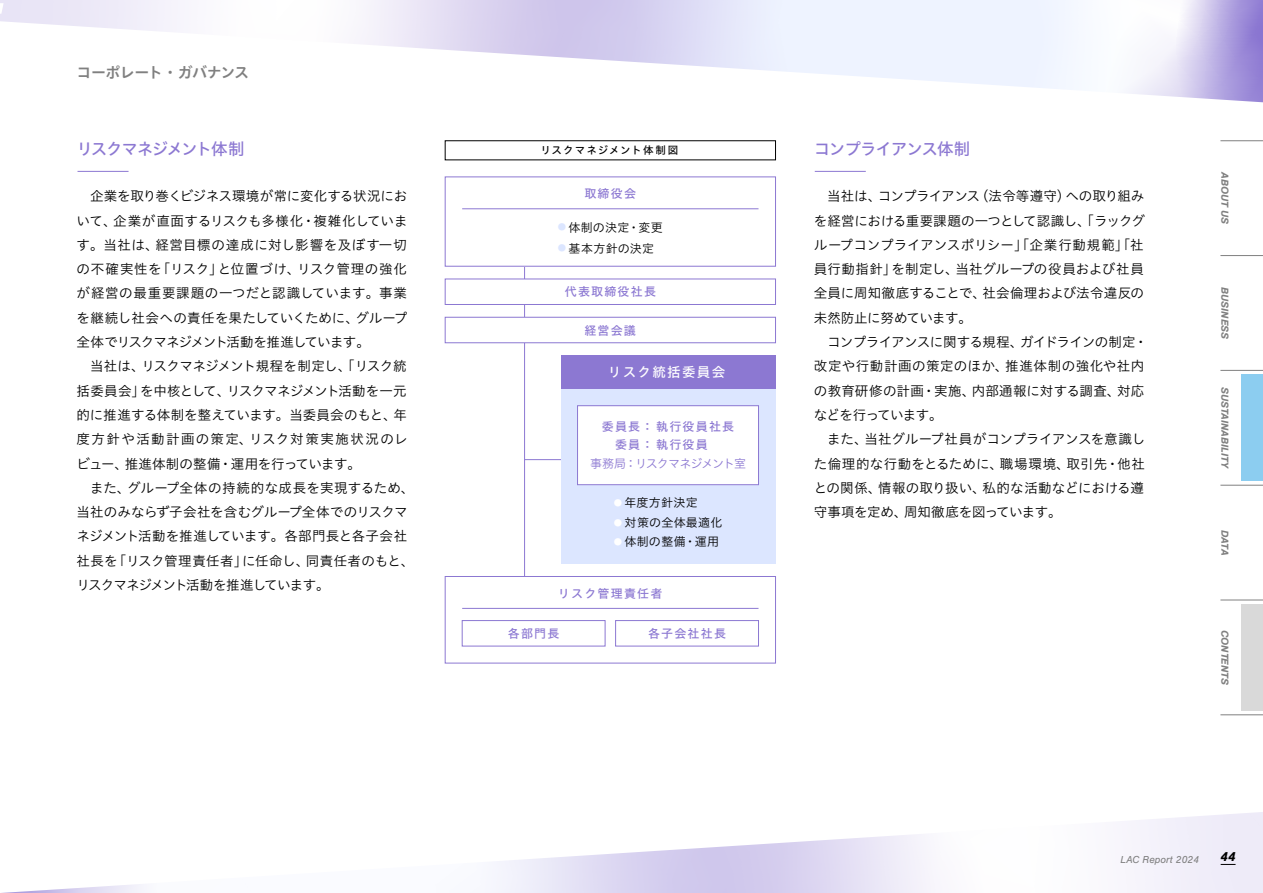
<style>
.page{position:relative;width:1263px;height:893px;background:#fff}
.page>*{position:absolute;margin:0;border:0;box-sizing:border-box;transform-origin:0 0}
.t1{font:16.5px "Hiragino UD Sans Std N W5";letter-spacing:-.07em;color:#8c78d2}
.t2{font:15px "Hiragino UD Sans Std N W6";letter-spacing:-.045em;color:#808080}
.t3{font:13.5px/24.3px "Hiragino UD Sans Std N W3";letter-spacing:-.005em;color:#000;text-align:justify}
.t4{font:13.5px "Hiragino UD Sans Std N W5";letter-spacing:.1em;color:#fff}
.t5{font:italic 700 13.5px "Nimbus San";color:#000}
.t6{font:12px/17.4px "Hiragino UD Sans Std N W5";letter-spacing:.1em;color:#8c78d2}
.t7{font:12px "Hiragino UD Sans Std N W3";letter-spacing:.025em;color:#000}
.t8{font:12px "Hiragino UD Sans Std N W3";letter-spacing:-.07em;color:#8c78d2}
.t9{font:italic 700 10.5px "Nimbus San";color:#808080}
.t10{font:italic 10.5px "Nimbus San";color:#808080}
.t11{font:10.5px "Hiragino UD Sans Std N W5";letter-spacing:.105em;color:#000}
.s1{font-size:8.4px;color:#dce6ff}
.s2{font-size:8.4px;color:#fff}
</style>
<div class="page">
<svg style="left:0;top:0;width:1263px;height:102px"></svg>
<svg style="left:2px;top:812px;width:1261px;height:81px"></svg>
<hr style="left:78px;top:171px;width:51px;height:1px;background:#8c78d2">
<hr style="left:815px;top:171px;width:51px;height:1px;background:#8c78d2">
<hr style="left:525px;top:459px;width:84px;height:1px;background:#8c78d2">
<hr style="left:524px;top:209px;width:1px;height:432px;background:#8c78d2">
<div style="left:445px;top:177px;width:330px;height:89px;background:#fff"></div>
<div style="left:445px;top:177px;width:331px;height:90px;border:1px solid #8c78d2"></div>
<div style="left:445px;top:279px;width:331px;height:26px;border:1px solid #8c78d2"></div>
<div style="left:445px;top:317px;width:331px;height:26px;border:1px solid #8c78d2"></div>
<div style="left:560px;top:376px;width:215px;height:188px;background:#dce6ff"></div>
<div style="left:577px;top:406px;width:181px;height:79px;background:#fff"></div>
<div style="left:577px;top:405px;width:182px;height:80px;border:1px solid #8c78d2"></div>
<div style="left:560px;top:355px;width:215px;height:34px;background:#8c78d2"></div>
<hr style="left:462px;top:208px;width:296px;height:1px;background:#8c78d2">
<div style="left:445px;top:576px;width:330px;height:87px;background:#fff"></div>
<div style="left:445px;top:576px;width:331px;height:87px;border:1px solid #8c78d2"></div>
<hr style="left:462px;top:608px;width:296px;height:1px;background:#8c78d2">
<div style="left:615px;top:620px;width:144px;height:26px;border:1px solid #8c78d2"></div>
<div style="left:462px;top:620px;width:143px;height:26px;border:1px solid #8c78d2"></div>
<svg style="left:1221px;top:864px;width:14px;height:1px"></svg>
<hr style="left:1220px;top:140px;width:43px;height:1px;background:#808080">
<hr style="left:1220px;top:255px;width:43px;height:1px;background:#808080">
<hr style="left:1220px;top:370px;width:43px;height:1px;background:#808080">
<hr style="left:1220px;top:485px;width:43px;height:1px;background:#808080">
<hr style="left:1220px;top:600px;width:43px;height:1px;background:#808080">
<hr style="left:1220px;top:714px;width:43px;height:1px;background:#808080">
<div style="left:1242px;top:375px;width:21px;height:106px;background:#8ccdf0"></div>
<div style="left:1242px;top:604px;width:21px;height:107px;background:#d9d9d9"></div>
<p class="t2" style="left:77px;top:60px;width:174px">コーポレート・ガバナンス</p>
<p class="t1" style="left:77px;top:136px;width:170px">リスクマネジメント体制</p>
<p class="t1" style="left:814px;top:136px;width:158px">コンプライアンス体制</p>
<p class="t3" style="left:77px;top:183px;width:332px;text-indent:14px">企業を取り巻くビジネス環境が常に変化する状況において、企業が直面するリスクも多様化・複雑化しています。当社は、経営目標の達成に対し影響を及ぼす一切の不確実性を「リスク」と位置づけ、リスク管理の強化が経営の最重要課題の一つだと認識しています。事業を継続し社会への責任を果たしていくために、グループ全体でリスクマネジメント活動を推進しています。</p>
<p class="t3" style="left:77px;top:353px;width:333px;text-indent:14px">当社は、リスクマネジメント規程を制定し、「リスク統括委員会」を中核として、リスクマネジメント活動を一元的に推進する体制を整えています。当委員会のもと、年度方針や活動計画の策定、リスク対策実施状況のレビュー、推進体制の整備・運用を行っています。</p>
<p class="t3" style="left:77px;top:475px;width:339px;text-align:left;text-indent:14px">また、グループ全体の持続的な成長を実現するため、当社のみならず子会社を含むグループ全体でのリスクマネジメント活動を推進しています。各部門長と各子会社社長を「リスク管理責任者」に任命し、同責任者のもと、リスクマネジメント活動を推進しています。</p>
<p class="t11" style="left:540px;top:142px;width:139px">リスクマネジメント体制図</p>
<p class="t6" style="left:584px;top:184px;width:53px">取締役会</p>
<p class="t3" style="left:814px;top:183px;width:333px;text-indent:14px">当社は、コンプライアンス（法令等遵守）への取り組みを経営における重要課題の一つとして認識し、「ラックグループコンプライアンスポリシー」「企業行動規範」「社員行動指針」を制定し、当社グループの役員および社員全員に周知徹底することで、社会倫理および法令違反の未然防止に努めています。</p>
<p class="t3" style="left:814px;top:329px;width:335px;text-align:left;text-indent:14px">コンプライアンスに関する規程、ガイドラインの制定・改定や行動計画の策定のほか、推進体制の強化や社内の教育研修の計画・実施、内部通報に対する調査、対応などを行っています。</p>
<p class="t3" style="left:814px;top:426px;width:333px;text-indent:14px">また、当社グループ社員がコンプライアンスを意識した倫理的な行動をとるために、職場環境、取引先・他社との関係、情報の取り扱い、私的な活動などにおける遵守事項を定め、周知徹底を図っています。</p>
<p class="t7" style="left:558px;top:218px;width:106px"><span class="s1">●</span> 体制の決定・変更</p>
<p class="t7" style="left:558px;top:239px;width:98px"><span class="s1">●</span> 基本方針の決定</p>
<p class="t6" style="left:565px;top:282px;width:93px">代表取締役社長</p>
<p class="t6" style="left:584px;top:321px;width:53px">経営会議</p>
<p class="t4" style="left:608px;top:362px;width:119px">リスク統括委員会</p>
<p class="t6" style="left:615px;top:417px;width:121px;text-indent:-13px">委員長：執行役員社長委員：執行役員</p>
<p class="t8" style="left:590px;top:455px;width:157px">事務局：リスクマネジメント室</p>
<p class="t7" style="left:614px;top:494px;width:85px"><span class="s2">●</span> 年度方針決定</p>
<p class="t7" style="left:614px;top:513px;width:110px"><span class="s2">●</span> 対策の全体最適化</p>
<p class="t7" style="left:614px;top:533px;width:107px"><span class="s2">●</span> 体制の整備・運用</p>
<p class="t6" style="left:558px;top:584px;width:106px">リスク管理責任者</p>
<p class="t6" style="left:508px;top:624px;width:53px">各部門長</p>
<p class="t6" style="left:648px;top:624px;width:79px">各子会社社長</p>
<p class="t9" style="left:1231px;top:172px;width:54px;rotate:90deg">ABOUT US</p>
<p class="t9" style="left:1231px;top:287px;width:54px;rotate:90deg">BUSINESS</p>
<p class="t9" style="left:1231px;top:387px;width:84px;rotate:90deg">SUSTAINABILITY</p>
<p class="t9" style="left:1231px;top:530px;width:27px;rotate:90deg">DATA</p>
<p class="t9" style="left:1231px;top:630px;width:57px;rotate:90deg">CONTENTS</p>
<p class="t10" style="left:1120px;top:853px;width:80px">LAC Report 2024</p>
<p class="t5" style="left:1220px;top:848px;width:17px">44</p>
</div>
